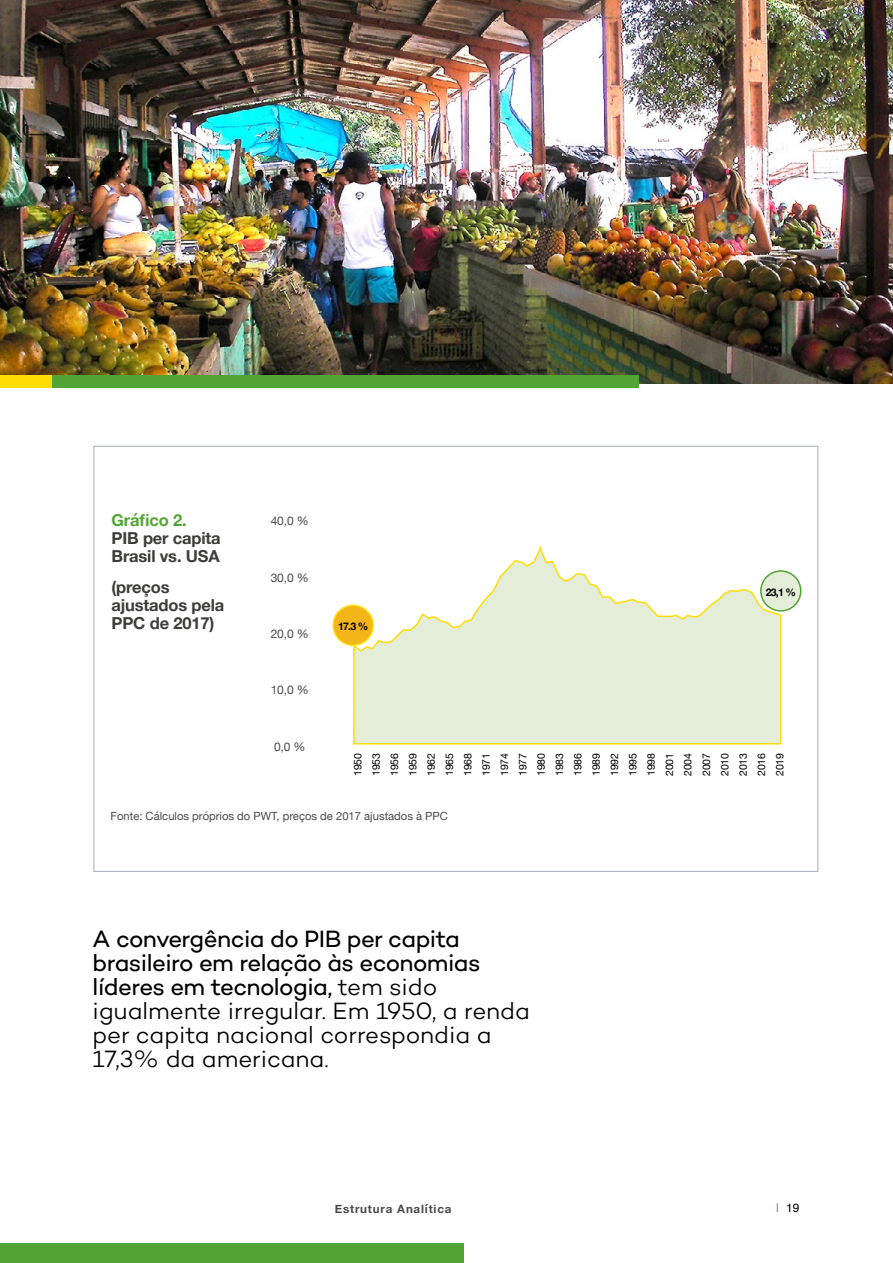
<style>
.page{position:relative;width:893px;height:1263px;background:#fff}
.page>*{position:absolute;margin:0;border:0;box-sizing:border-box;transform-origin:0 0}
.t1{font:300 24px/24px "Campton";color:#000}
.t2{font:700 16.5px/18px "Helvetica Neue";letter-spacing:-.01em;color:#3c3c3b}
.t3{font:700 16.5px "Helvetica Neue";letter-spacing:-.01em;color:#52a534}
.t4{font:12px "Helvetica Neue";letter-spacing:-.01em;color:#4a4a49}
.t5{font:12px "Helvetica";color:#000}
.t6{font:700 11.55px "Helvetica Neue";letter-spacing:.07em;color:#4a4a49}
.t7{font:11.25px "Helvetica Neue";color:#4a4a49}
.t8{font:10.5px/18.3px "Helvetica Neue";letter-spacing:-.01em;color:#000;text-align:justify}
.t9{font:700 10.5px "Helvetica Neue";color:#000}
.s1{font-weight:400}
.s2{color:#52a534}
</style>
<div class="page">
<img style="left:0;top:0;width:893px;height:383px">
<div style="left:51px;top:375px;width:588px;height:13px;background:#52a534"></div>
<div style="left:0;top:375px;width:51px;height:13px;background:#ffde06"></div>
<svg style="left:352px;top:548px;width:430px;height:197px;fill:#e3edd8"></svg>
<div style="left:333px;top:605px;width:40px;height:40px;background:#f4b519;border-radius:50%"></div>
<div style="left:332px;top:605px;width:42px;height:41px;border:2px solid #ffde06;border-radius:50%"></div>
<div style="left:761px;top:571px;width:40px;height:40px;background:#e3edd8;border-radius:50%"></div>
<div style="left:760px;top:570px;width:41px;height:42px;border:2px solid #52a534;border-radius:50%"></div>
<div style="left:0;top:1243px;width:464px;height:20px;background:#52a534"></div>
<p class="t3" style="left:112px;top:507px;width:77px">Gráfico 2.</p>
<p class="t2" style="left:112px;top:530px;width:111px">PIB per capita<br>Brasil vs. USA</p>
<p class="t2" style="left:112px;top:578px;width:114px">(preços ajustados pela<br>PPC de 2017)</p>
<p class="t4" style="left:271px;top:512px;width:40px">40,0 %</p>
<p class="t4" style="left:271px;top:569px;width:40px">30,0 %</p>
<p class="t4" style="left:271px;top:625px;width:40px">20,0 %</p>
<p class="t4" style="left:271px;top:681px;width:40px">10,0 %</p>
<p class="t4" style="left:274px;top:738px;width:33px">0,0 %</p>
<p class="t9" style="left:338px;top:618px;width:32px">17.3 %</p>
<p class="t9" style="left:766px;top:584px;width:32px">23,1 %</p>
<p class="t8" style="left:349px;top:776px;width:25px;rotate:-90deg">1950<br>1953<br>1956<br>1959<br>1962<br>1965<br>1968<br>1971<br>1974<br>1977<br>1980<br>1983<br>1986<br>1989<br>1992<br>1995<br>1998<br>2001<br>2004<br>2007<br>2010<br>2013<br>2016<br>2019</p>
<p class="t7" style="left:111px;top:808px;width:339px">Fonte: Cálculos próprios do PWT, preços de 2017 ajustados à PPC</p>
<p class="t1" style="left:93px;top:927px;width:439px"><span class="s1">A convergência do PIB per capita brasileiro em relação às economias líderes em tecnologia,</span> tem sido igualmente irregular. Em 1950, a renda per capita nacional correspondia a<br>17,3% da americana.</p>
<p class="t6" style="left:335px;top:1200px;width:118px">Estrutura Analítica</p>
<p class="t5" style="left:776px;top:1199px;width:25px"><span class="s2">|</span> 19</p>
</div>
